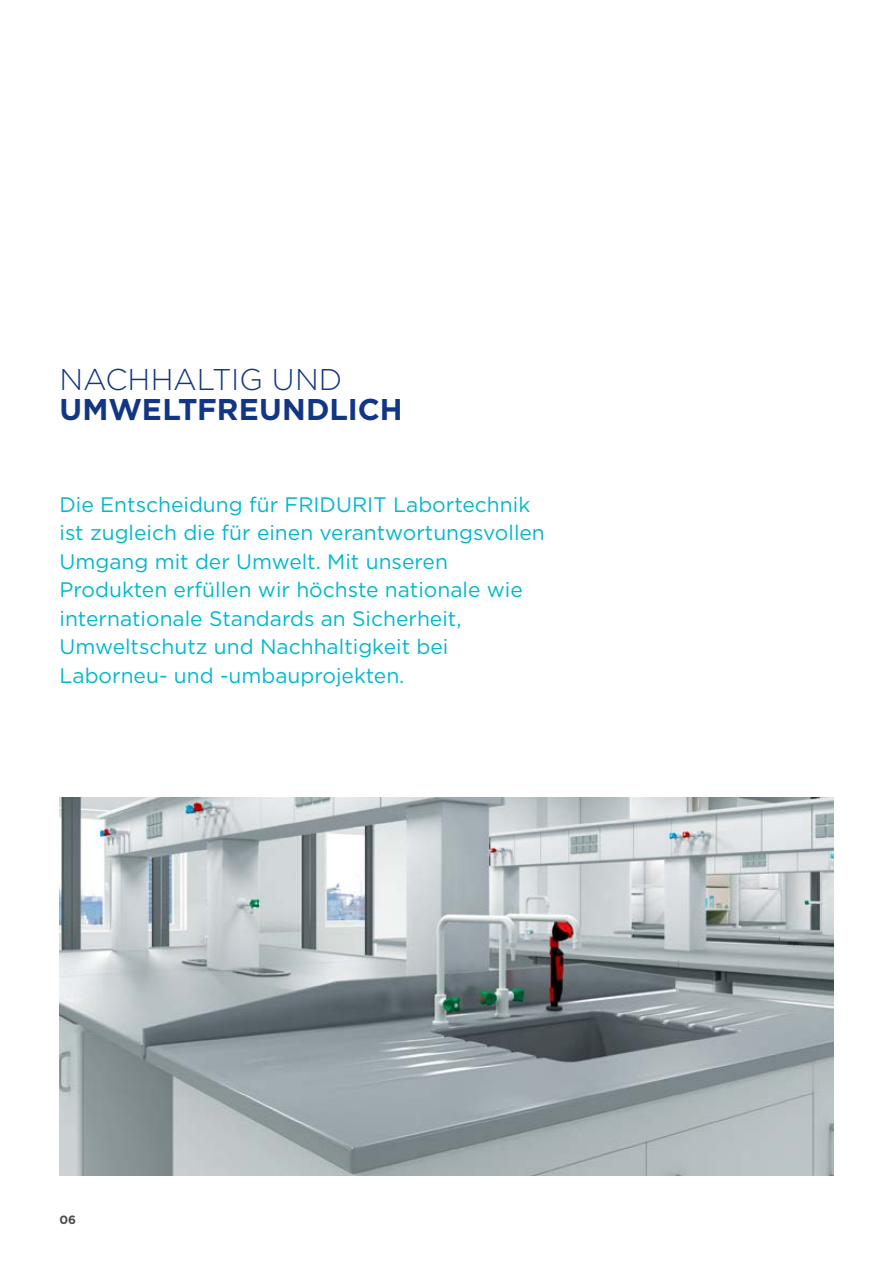
<style>
.page{position:relative;width:893px;height:1263px;background:#fff}
.page>*{position:absolute;margin:0;border:0;box-sizing:border-box;transform-origin:0 0}
.t1{font:700 30px "Gotham";color:#133684}
.t2{font:300 30px "Gotham";letter-spacing:-.005em;color:#133684}
.t3{font:21px/28.5px "Gotham";color:#00b9cc}
.t4{font:700 12px "Gotham";color:#4d4d4c}
</style>
<div class="page">
<img style="left:60px;top:798px;width:773px;height:377px">
<h1 class="t2" style="left:60px;top:360px;width:284px">NACHHALTIG UND</h1>
<h1 class="t1" style="left:60px;top:389px;width:345px">UMWELTFREUNDLICH</h1>
<p class="t3" style="left:60px;top:489px;width:487px">Die Entscheidung für FRIDURIT Labortechnik ist zugleich die für einen verantwortungsvollen Umgang mit der Umwelt. Mit unseren Produkten erfüllen wir höchste nationale wie internationale Standards an Sicherheit, Umweltschutz und Nachhaltigkeit bei Laborneu- und -umbauprojekten.</p>
<p class="t4" style="left:60px;top:1212px;width:18px">06</p>
</div>
